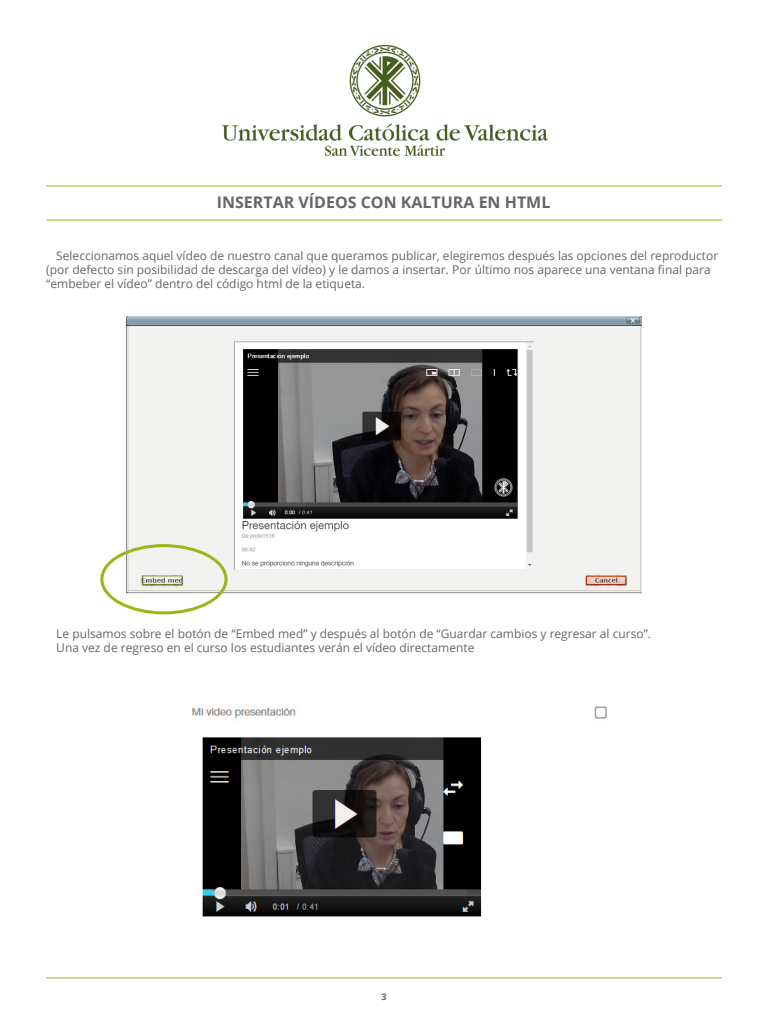
<style>
.page{position:relative;width:768px;height:1024px;background:#fff}
.page>*{position:absolute;margin:0;border:0;box-sizing:border-box;transform-origin:0 0}
.t1{font:700 16px "Open Sans";color:#666}
.texto{font:12px/14px "Open Sans";color:#666}
.t2{font:700 9px "Open Sans";color:#666}
</style>
<div class="page">
<hr style="left:46px;top:220px;width:676px;height:1px;background:#9bb61b">
<img style="left:222px;top:46px;width:325px;height:109px">
<hr style="left:46px;top:186px;width:676px;height:1px;background:#9bb61b">
<hr style="left:46px;top:977px;width:676px;height:1px;background:#9bb61b">
<img style="left:127px;top:316px;width:515px;height:278px">
<img style="left:192px;top:706px;width:415px;height:211px">
<div style="left:100px;top:544px;width:128px;height:70px;border:3px solid #9bb61b;border-radius:50%"></div>
<h1 class="t1" style="left:217px;top:191px;width:335px">INSERTAR VÍDEOS CON KALTURA EN HTML</h1>
<p class="texto" style="left:46px;top:249px;width:674px;text-indent:10px">Seleccionamos aquel vídeo de nuestro canal que queramos publicar, elegiremos después las opciones del reproductor (por defecto sin posibilidad de descarga del vídeo) y le damos a insertar. Por último nos aparece una ventana final para “embeber el vídeo” dentro del código html de la etiqueta.</p>
<p class="texto" style="left:56px;top:627px;width:596px">Le pulsamos sobre el botón de “Embed med” y después al botón de “Guardar cambios y regresar al curso”.</p>
<p class="texto" style="left:56px;top:641px;width:420px">Una vez de regreso en el curso los estudiantes verán el vídeo directamente</p>
<p class="t2" style="left:381px;top:990px;width:7px">3</p>
</div>
